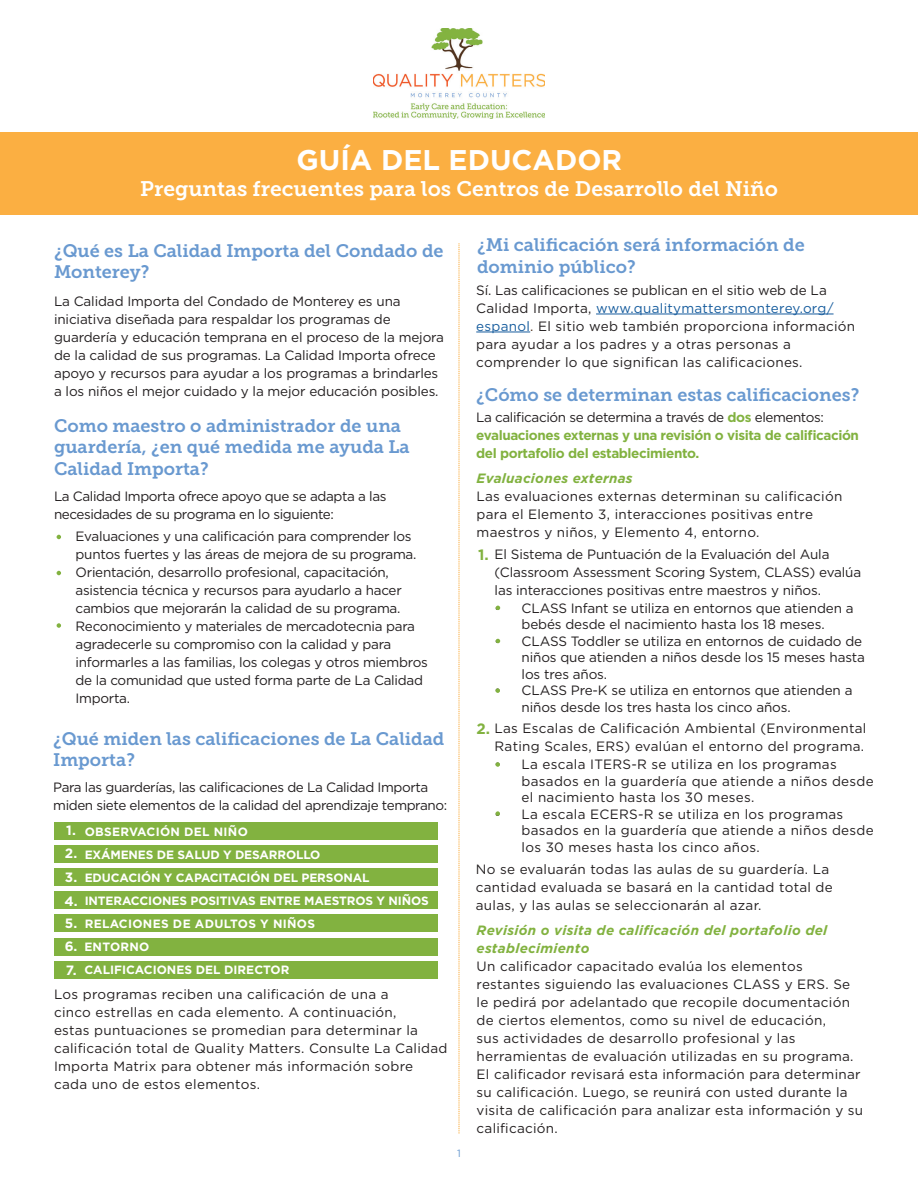
<style>
.page{position:relative;width:918px;height:1188px;background:#fff}
.page>*{position:absolute;margin:0;border:0;box-sizing:border-box;transform-origin:0 0}
.t1{font:700 28.5px "Gotham";color:#fff}
.t2{font:21px "Museo Slab 700";color:#fff}
.t3{font:18px/21.6px "Museo Slab 700";color:#6999d0}
.t4{font:13.5px/18px "Gotham";letter-spacing:.02em;color:#231f20}
.t5{font:13.5px/18px "Gotham";letter-spacing:-.005em;color:#231f20}
.t6{font:13.5px/18px "Gotham";letter-spacing:-.03em;color:#231f20}
.t7{font:700 13.5px/18px "Gotham";letter-spacing:-.03em;color:#82b240}
.t8{font:italic 700 13.5px/18px "Gotham";letter-spacing:.02em;color:#82b240}
.t9{font:700 13.5px/23.4px "Gotham";color:#fff}
.t10{font:700 12px/23px "Gotham";letter-spacing:-.01em;color:#fff}
.t11{font:700 12px "Gotham";letter-spacing:.025em;color:#fff}
.t12{font:700 12px "Gotham";letter-spacing:.02em;color:#fff}
.t13{font:10.5px "Gotham";color:#6999d0}
.s1{color:#175d9e}
.s2{color:#50331f}
.s3{font-weight:400;color:#231f20}
.s4{font-weight:700;font-size:15px;color:#82b240}
</style>
<div class="page">
<hr style="left:596px;top:314px;width:238px;height:1px;background:#175d9e">
<hr style="left:476px;top:332px;width:54px;height:1px;background:#175d9e">
<div style="left:54px;top:822px;width:383px;height:18px;background:#82b240"></div>
<div style="left:54px;top:845px;width:383px;height:18px;background:#82b240"></div>
<div style="left:54px;top:868px;width:384px;height:18px;background:#82b240"></div>
<div style="left:54px;top:891px;width:383px;height:18px;background:#82b240"></div>
<div style="left:54px;top:914px;width:384px;height:18px;background:#82b240"></div>
<div style="left:54px;top:938px;width:383px;height:18px;background:#82b240"></div>
<div style="left:54px;top:961px;width:383px;height:18px;background:#82b240"></div>
<div style="left:0;top:132px;width:918px;height:83px;background:#fbaf42"></div>
<img style="left:373px;top:28px;width:172px;height:91px">
<svg style="left:57px;top:571px;width:4px;height:4px"></svg>
<svg style="left:459px;top:243px;width:1px;height:891px"></svg>
<svg style="left:57px;top:623px;width:4px;height:5px"></svg>
<svg style="left:57px;top:535px;width:4px;height:4px"></svg>
<svg style="left:496px;top:762px;width:4px;height:5px"></svg>
<svg style="left:496px;top:811px;width:4px;height:5px"></svg>
<svg style="left:496px;top:606px;width:4px;height:4px"></svg>
<svg style="left:496px;top:639px;width:4px;height:4px"></svg>
<svg style="left:496px;top:688px;width:4px;height:5px"></svg>
<h1 class="t1" style="left:297px;top:141px;width:327px">GUÍA DEL EDUCADOR</h1>
<h2 class="t2" style="left:140px;top:177px;width:639px">Preguntas frecuentes para los Centros de Desarrollo del Niño</h2>
<h3 class="t3" style="left:54px;top:240px;width:391px">¿Qué es La Calidad Importa del Condado de<br>Monterey?</h3>
<p class="t5" style="left:54px;top:292px;width:392px">La Calidad Importa del Condado de Monterey es una iniciativa diseñada para respaldar los programas de guardería y educación temprana en el proceso de la mejora de la calidad de sus programas. La Calidad Importa ofrece apoyo y recursos para ayudar a los programas a brindarles a los niños el mejor cuidado y la mejor educación posibles.</p>
<h3 class="t3" style="left:54px;top:415px;width:357px">Como maestro o administrador de una guardería, ¿en qué medida me ayuda La<br>Calidad Importa?</h3>
<p class="t6" style="left:54px;top:487px;width:334px">La Calidad Importa ofrece apoyo que se adapta a las necesidades de su programa en lo siguiente:</p>
<p class="t5" style="left:76px;top:527px;width:354px">Evaluaciones y una calificación para comprender los puntos fuertes y las áreas de mejora de su programa.<br>Orientación, desarrollo profesional, capacitación, asistencia técnica y recursos para ayudarlo a hacer cambios que mejorarán la calidad de su programa.<br>Reconocimiento y materiales de mercadotecnia para agradecerle su compromiso con la calidad y para informarles a las familias, los colegas y otros miembros de la comunidad que usted forma parte de La Calidad Importa.</p>
<h3 class="t3" style="left:53px;top:728px;width:393px">¿Qué miden las calificaciones de La Calidad<br>Importa?</h3>
<p class="t6" style="left:53px;top:778px;width:395px">Para las guarderías, las calificaciones de La Calidad Importa miden siete elementos de la calidad del aprendizaje temprano:</p>
<p class="t9" style="left:65px;top:819px;width:15px">1.<br>2.<br>3.<br>4.</p>
<p class="t9" style="left:65px;top:911px;width:14px;text-align:justify">5.<br>6.<br>7.</p>
<p class="t11" style="left:85px;top:824px;width:165px">OBSERVACIÓN DEL NIÑO</p>
<p class="t10" style="left:85px;top:843px;width:286px">EXÁMENES DE SALUD Y DESARROLLO<br>EDUCACIÓN Y CAPACITACIÓN DEL PERSONAL</p>
<p class="t10" style="left:85px;top:889px;width:346px">INTERACCIONES POSITIVAS ENTRE MAESTROS Y NIÑOS</p>
<p class="t12" style="left:84px;top:939px;width:66px">ENTORNO</p>
<p class="t11" style="left:85px;top:916px;width:232px">RELACIONES DE ADULTOS Y NIÑOS</p>
<p class="t10" style="left:84px;top:958px;width:207px">CALIFICACIONES DEL DIRECTOR</p>
<p class="t4" style="left:54px;top:985px;width:395px">Los programas reciben una calificación de una a<br>cinco estrellas en cada elemento. A continuación,<br>estas puntuaciones se promedian para determinar la calificación total de Quality Matters. Consulte La Calidad Importa Matrix para obtener más información sobre cada uno de estos elementos.</p>
<p class="t13" style="left:457px;top:1147px;width:5px">1</p>
<h3 class="t3" style="left:477px;top:234px;width:329px">¿Mi calificación será información de dominio público?</h3>
<p class="t4" style="left:476px;top:281px;width:381px">Sí. Las calificaciones se publican en el sitio web de La Calidad Importa, <span class="s1">www.qualitymattersmonterey.org/ espanol</span><span class="s2">.</span> El sitio web también proporciona información para ayudar a los padres y a otras personas a comprender lo que significan las calificaciones.</p>
<h3 class="t3" style="left:476px;top:384px;width:385px">¿Cómo se determinan estas calificaciones?</h3>
<p class="t7" style="left:476px;top:408px;width:384px"><span class="s3">La calificación se determina a través de</span> dos <span class="s3">elementos: </span>evaluaciones externas y una revisión o visita de calificación del portafolio del establecimiento.</p>
<p class="t8" style="left:477px;top:469px;width:158px">Evaluaciones externas</p>
<p class="t4" style="left:477px;top:487px;width:367px">Las evaluaciones externas determinan su calificación para el Elemento 3, interacciones positivas entre maestros y niños, y Elemento 4, entorno.</p>
<p class="t5" style="left:495px;top:545px;width:368px;text-indent:-17px"><span class="s4">1.</span> El Sistema de Puntuación de la Evaluación del Aula (Classroom Assessment Scoring System, CLASS) evalúa las interacciones positivas entre maestros y niños.</p>
<p class="t5" style="left:495px;top:600px;width:361px;line-height:16.5px;text-align:center">• CLASS Infant se utiliza en entornos que atienden a bebés desde el nacimiento hasta los 18 meses.</p>
<p class="t5" style="left:522px;top:633px;width:345px;line-height:16.5px;text-indent:-27px">• CLASS Toddler se utiliza en entornos de cuidado de niños que atienden a niños desde los 15 meses hasta los tres años.</p>
<p class="t5" style="left:522px;top:682px;width:332px;line-height:16.5px;text-indent:-27px">• CLASS Pre-K se utiliza en entornos que atienden a niños desde los tres hasta los cinco años.</p>
<p class="t4" style="left:477px;top:719px;width:391px;text-align:right"><span class="s4">2.</span> Las Escalas de Calificación Ambiental (Environmental<br>Rating Scales, ERS) evalúan el entorno del programa.</p>
<p class="t4" style="left:522px;top:756px;width:354px;line-height:16.5px;text-indent:-27px">• La escala ITERS-R se utiliza en los programas basados en la guardería que atiende a niños desde el nacimiento hasta los 30 meses.</p>
<p class="t4" style="left:522px;top:805px;width:354px;line-height:16.5px;text-indent:-27px">• La escala ECERS-R se utiliza en los programas basados en la guardería que atiende a niños desde los 30 meses hasta los cinco años.</p>
<p class="t4" style="left:476px;top:860px;width:359px">No se evaluarán todas las aulas de su guardería. La cantidad evaluada se basará en la cantidad total de aulas, y las aulas se seleccionarán al azar.</p>
<p class="t8" style="left:477px;top:921px;width:352px">Revisión o visita de calificación del portafolio del establecimiento</p>
<p class="t4" style="left:477px;top:957px;width:388px">Un calificador capacitado evalúa los elementos restantes siguiendo las evaluaciones CLASS y ERS. Se le pedirá por adelantado que recopile documentación de ciertos elementos, como su nivel de educación,<br>sus actividades de desarrollo profesional y las herramientas de evaluación utilizadas en su programa.<br>El calificador revisará esta información para determinar su calificación. Luego, se reunirá con usted durante la visita de calificación para analizar esta información y su calificación.</p>
</div>
